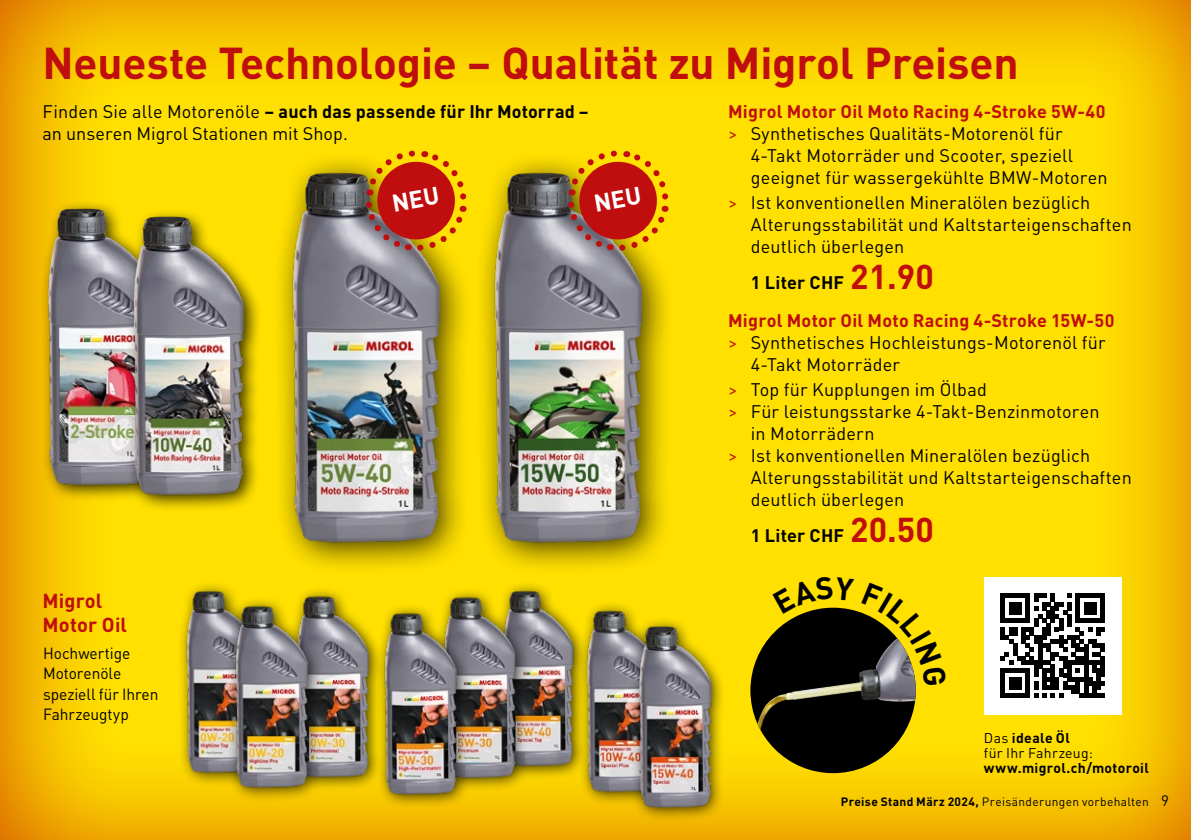
<style>
.page{position:relative;width:1191px;height:840px;background:#fff}
.page>*{position:absolute;margin:0;border:0;box-sizing:border-box;transform-origin:0 0}
.t1{font:700 44px "DINOT";letter-spacing:-.005em;color:#c00d0e}
.t2{font:700 20px/24px "DINOT";letter-spacing:.01em;color:#c00d0e}
.t3{font:18px/22px "DINOT";letter-spacing:.01em;color:#000}
.t4{font:700 18px/38px "DINOT";letter-spacing:.01em;color:#c00d0e}
.t5{font:700 18px "DINOT";letter-spacing:.01em;color:#000}
.t6{font:16px/20.2px "DINOT";letter-spacing:-.005em;color:#000}
.t7{font:15px "DINOT";color:#000}
.t8{font:14px/15.2px "DINOT";letter-spacing:.02em;color:#000}
.t9{font:700 14px "DINOT";letter-spacing:.02em;color:#000}
.t10{font:12px "DINOT";letter-spacing:.025em;color:#000}
.s1{color:#c00d0e}
.s2{color:#000}
.s3{font-size:34px}
.s4{font-size:34px;color:#c00d0e}
.s5{font-weight:700}
</style>
<div class="page">
<div style="left:0;top:0;width:1191px;height:839px;background:#c00d0e;opacity:.75"></div>
<div style="left:474px;top:151px;width:201px;height:423px;background:#000;opacity:.75"></div>
<img style="left:472px;top:155px;width:216px;height:402px">
<div style="left:272px;top:151px;width:200px;height:423px;background:#000;opacity:.75"></div>
<div style="left:40px;top:199px;width:136px;height:303px;background:#000;opacity:.75"></div>
<img style="left:30px;top:184px;width:160px;height:307px">
<div style="left:125px;top:208px;width:137px;height:304px;background:#000;opacity:.75"></div>
<img style="left:115px;top:192px;width:136px;height:307px">
<div style="left:493px;top:580px;width:95px;height:199px;background:#000;opacity:.75"></div>
<img style="left:492px;top:574px;width:100px;height:193px">
<div style="left:577px;top:600px;width:97px;height:205px;background:#000;opacity:.75"></div>
<img style="left:576px;top:595px;width:103px;height:198px">
<div style="left:629px;top:616px;width:97px;height:205px;background:#000;opacity:.75"></div>
<img style="left:628px;top:625px;width:103px;height:183px">
<div style="left:434px;top:587px;width:96px;height:204px;background:#000;opacity:.75"></div>
<img style="left:432px;top:581px;width:104px;height:199px">
<div style="left:287px;top:585px;width:96px;height:206px;background:#000;opacity:.75"></div>
<img style="left:285px;top:581px;width:104px;height:199px">
<div style="left:374px;top:602px;width:97px;height:206px;background:#000;opacity:.75"></div>
<img style="left:373px;top:598px;width:104px;height:198px">
<div style="left:750px;top:607px;width:165px;height:165px;background:#000;border-radius:50%"></div>
<img style="left:757px;top:638px;width:158px;height:92px">
<div style="left:177px;top:580px;width:98px;height:207px;background:#000;opacity:.75"></div>
<img style="left:183px;top:582px;width:99px;height:197px">
<div style="left:226px;top:595px;width:97px;height:207px;background:#000;opacity:.75"></div>
<img style="left:231px;top:597px;width:99px;height:196px">
<div style="left:984px;top:576px;width:137px;height:138px;background:#fff"></div>
<svg style="left:1000px;top:593px;width:104px;height:104px"></svg>
<svg style="left:773px;top:576px;width:81px;height:37px;background:#eed100"></svg>
<svg style="left:861px;top:582px;width:85px;height:103px;background:#c5b01a"></svg>
<svg style="left:362px;top:147px;width:107px;height:107px;background:#cd6d1b"></svg>
<svg style="left:564px;top:147px;width:107px;height:107px;background:#cd6d1b"></svg>
<h1 class="t1" style="left:43px;top:34px;width:977px">Neueste Technologie – Qualität zu Migrol Preisen</h1>
<p class="t4" style="left:728px;top:92px;width:379px">Migrol Motor Oil Moto Racing 4-Stroke 5W-40</p>
<p class="t3" style="left:728px;top:122px;width:336px"><span class="s1">&gt;</span> Synthetisches Qualitäts-Motorenöl für</p>
<p class="t3" style="left:751px;top:144px;width:323px">4-Takt Motorräder und Scooter, speziell</p>
<p class="t3" style="left:751px;top:166px;width:358px">geeignet für wassergekühlte BMW-Motoren</p>
<p class="t3" style="left:751px;top:191px;width:382px;text-indent:-23px"><span class="s1">&gt;</span> Ist konventionellen Mineralölen bezüglich<br>Alterungsstabilität und Kaltstarteigenschaften deutlich überlegen</p>
<p class="t4" style="left:728px;top:263px;width:388px;text-indent:23px"><span class="s2">1 Liter CHF</span> <span class="s3">21.90<br></span>Migrol Motor Oil Moto Racing 4-Stroke 15W-50</p>
<p class="t3" style="left:751px;top:331px;width:356px;text-indent:-23px"><span class="s1">&gt;</span> Synthetisches Hochleistungs-Motorenöl für<br>4-Takt Motorräder</p>
<p class="t3" style="left:728px;top:378px;width:260px"><span class="s1">&gt;</span> Top für Kupplungen im Ölbad</p>
<p class="t3" style="left:728px;top:400px;width:373px"><span class="s1">&gt;</span> Für leistungsstarke 4-Takt-Benzinmotoren</p>
<p class="t3" style="left:751px;top:422px;width:125px">in Motorrädern</p>
<p class="t3" style="left:728px;top:444px;width:364px"><span class="s1">&gt;</span> Ist konventionellen Mineralölen bezüglich</p>
<p class="t3" style="left:751px;top:466px;width:382px">Alterungsstabilität und Kaltstarteigenschaften</p>
<p class="t3" style="left:751px;top:488px;width:155px">deutlich überlegen</p>
<p class="t5" style="left:751px;top:523px;width:184px">1 Liter CHF <span class="s4">20.50</span></p>
<p class="t3" style="left:43px;top:100px;width:547px">Finden Sie alle Motorenöle <span class="s5">– auch das passende für Ihr Motorrad – </span>an unseren Migrol Stationen mit Shop.</p>
<p class="t2" style="left:43px;top:588px;width:86px">Migrol<br>Motor Oil</p>
<p class="t6" style="left:43px;top:642px;width:117px">Hochwertige<br>Motorenöle speziell für Ihren<br>Fahrzeugtyp</p>
<p class="t8" style="left:984px;top:729px;width:111px">Das <span class="s5">ideale Öl<br></span>für Ihr Fahrzeug:</p>
<p class="t9" style="left:984px;top:758px;width:166px">www.migrol.ch/motoroil</p>
<p class="t10" style="left:840px;top:793px;width:310px"><span class="s5">Preise Stand März 2024,</span> Preisänderungen vorbehalten</p>
<p class="t7" style="left:1161px;top:790px;width:9px">9</p>
</div>
